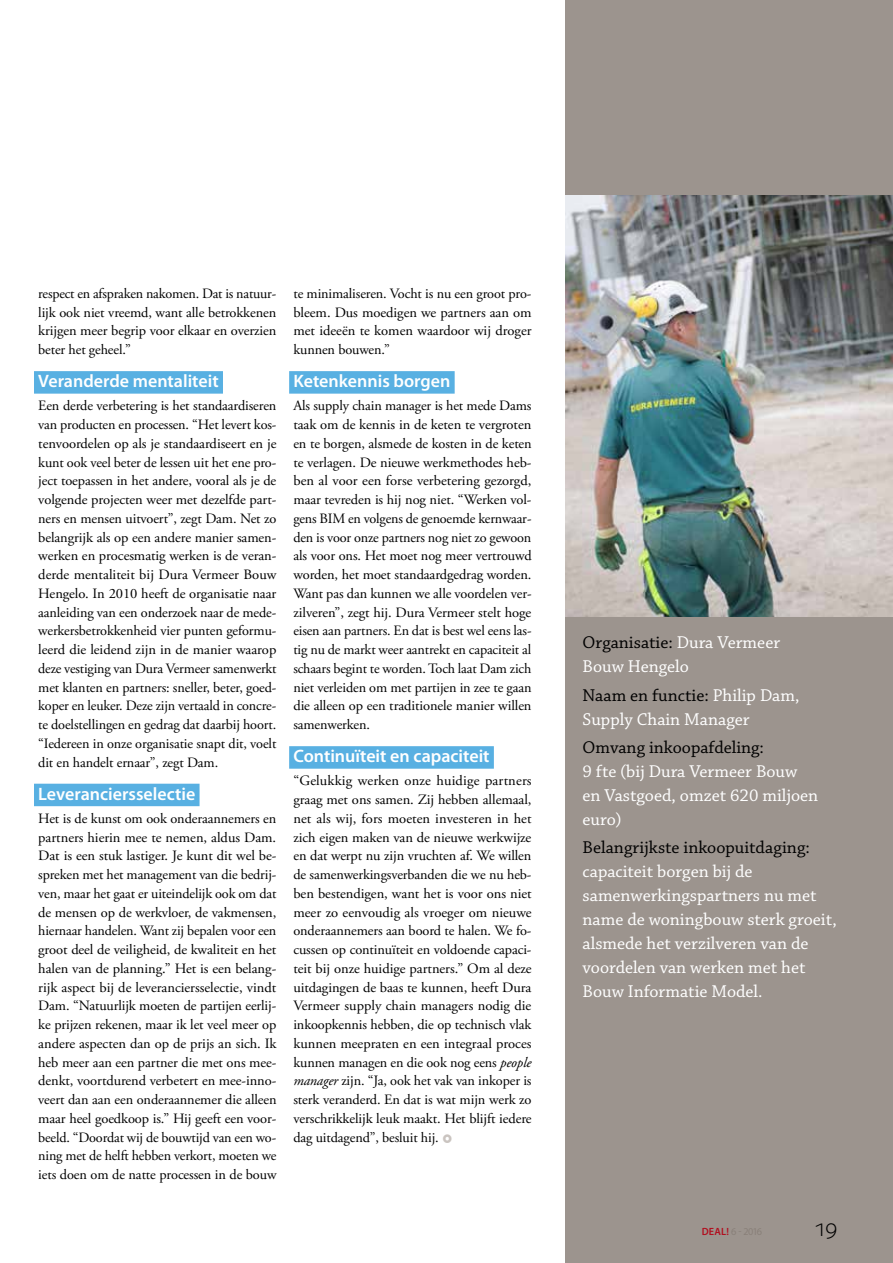
<style>
.page{position:relative;width:893px;height:1263px;background:#fff}
.page>*{position:absolute;margin:0;border:0;box-sizing:border-box;transform-origin:0 0}
.t1{font:300 25.95px "Myriad Pro";color:#000}
.t2{font:18px/24px "Chaparral Pro";color:#fff}
.t3{font:600 18px "Myriad Pro";color:#fff}
.t4{font:18px "Chaparral Pro";color:#000}
.t5{font:14.25px/18.8px "Adobe Garamond Pro";letter-spacing:-.005em;color:#000;text-align:justify}
.s1{font-style:italic}
.s2{color:#000}
</style>
<div class="page">
<div style="left:566px;top:0;width:327px;height:1263px;background:#9c948e"></div>
<img style="left:566px;top:196px;width:327px;height:421px">
<div style="left:34px;top:371px;width:189px;height:23px;background:#58b0e2"></div>
<div style="left:34px;top:784px;width:166px;height:22px;background:#58b0e2"></div>
<div style="left:289px;top:371px;width:166px;height:23px;background:#58b0e2"></div>
<div style="left:289px;top:746px;width:205px;height:23px;background:#58b0e2"></div>
<p class="t5" style="left:38px;top:284px;width:240px">respect en afspraken nakomen. Dat is natuur&shy;lijk ook niet vreemd, want alle betrokkenen krijgen meer begrip voor elkaar en overzien beter het geheel.”</p>
<p class="t3" style="left:38px;top:371px;width:182px">Veranderde mentaliteit</p>
<p class="t5" style="left:38px;top:397px;width:240px">Een derde verbetering is het standaardiseren van producten en processen. “Het levert kos&shy;tenvoordelen op als je standaardiseert en je kunt ook veel beter de lessen uit het ene pro&shy;ject toepassen in het andere, vooral als je de volgende projecten weer met dezelfde part&shy;ners en mensen uitvoert”, zegt Dam. Net zo belangrijk als op een andere manier samen&shy;werken en procesmatig werken is de veran&shy;derde mentaliteit bij Dura Vermeer Bouw Hengelo. In 2010 heeft de organisatie naar aanleiding van een onderzoek naar de mede&shy;werkersbetrokkenheid vier punten geformu&shy;leerd die leidend zijn in de manier waarop deze vestiging van Dura Vermeer samenwerkt met klanten en partners: sneller, beter, goed&shy;koper en leuker. Deze zijn vertaald in concre&shy;te doelstellingen en gedrag dat daarbij hoort. “Iedereen in onze organisatie snapt dit, voelt dit en handelt ernaar”, zegt Dam.</p>
<p class="t3" style="left:38px;top:783px;width:159px">Leveranciersselectie</p>
<p class="t5" style="left:38px;top:809px;width:240px">Het is de kunst om ook onderaannemers en partners hierin mee te nemen, aldus Dam.<br>Dat is een stuk lastiger. Je kunt dit wel be&shy;spreken met het management van die bedrij&shy;ven, maar het gaat er uiteindelijk ook om dat de mensen op de werkvloer, de vakmensen, hiernaar handelen. Want zij bepalen voor een groot deel de veiligheid, de kwaliteit en het halen van de planning.” Het is een belang&shy;rijk aspect bij de leveranciersselectie, vindt Dam. “Natuurlijk moeten de partijen eerlij&shy;ke prijzen rekenen, maar ik let veel meer op andere aspecten dan op de prijs an sich. Ik heb meer aan een partner die met ons mee&shy;denkt, voortdurend verbetert en mee-inno&shy;veert dan aan een onderaannemer die alleen maar heel goedkoop is.” Hij geeft een voor&shy;beeld. “Doordat wij de bouwtijd van een wo&shy;ning met de helft hebben verkort, moeten we iets doen om de natte processen in de bouw</p>
<p class="t5" style="left:293px;top:284px;width:240px">te minimaliseren. Vocht is nu een groot pro&shy;bleem. Dus moedigen we partners aan om met ideeën te komen waardoor wij droger kunnen bouwen.”</p>
<p class="t3" style="left:293px;top:371px;width:158px">Ketenkennis borgen</p>
<p class="t5" style="left:293px;top:397px;width:240px">Als supply chain manager is het mede Dams taak om de kennis in de keten te vergroten en te borgen, alsmede de kosten in de keten te verlagen. De nieuwe werkmethodes heb&shy;ben al voor een forse verbetering gezorgd, maar tevreden is hij nog niet. “Werken vol&shy;gens BIM en volgens de genoemde kernwaar&shy;den is voor onze partners nog niet zo gewoon als voor ons. Het moet nog meer vertrouwd worden, het moet standaardgedrag worden.<br>Want pas dan kunnen we alle voordelen ver&shy;zilveren”, zegt hij. Dura Vermeer stelt hoge eisen aan partners. En dat is best wel eens las&shy;tig nu de markt weer aantrekt en capaciteit al schaars begint te worden. Toch laat Dam zich niet verleiden om met partijen in zee te gaan die alleen op een traditionele manier willen samenwerken.</p>
<p class="t3" style="left:293px;top:746px;width:198px">Continuïteit en capaciteit</p>
<p class="t5" style="left:293px;top:772px;width:240px">“Gelukkig werken onze huidige partners graag met ons samen. Zij hebben allemaal, net als wij, fors moeten investeren in het zich eigen maken van de nieuwe werkwijze en dat werpt nu zijn vruchten af. We willen de samenwerkingsverbanden die we nu heb&shy;ben bestendigen, want het is voor ons niet meer zo eenvoudig als vroeger om nieuwe onderaannemers aan boord te halen. We fo&shy;cussen op continuïteit en voldoende capaci&shy;teit bij onze huidige partners.” Om al deze uitdagingen de baas te kunnen, heeft Dura Vermeer supply chain managers nodig die inkoopkennis hebben, die op technisch vlak kunnen meepraten en een integraal proces kunnen managen en die ook nog eens <span class="s1">people manager</span> zijn. “Ja, ook het vak van inkoper is sterk veranderd. En dat is wat mijn werk zo verschrikkelijk leuk maakt. Het blijft iedere dag uitdagend”, besluit hij.</p>
<p class="t2" style="left:583px;top:631px;width:199px"><span class="s2">Organisatie:</span> Dura Vermeer<br>Bouw Hengelo</p>
<p class="t2" style="left:583px;top:684px;width:218px"><span class="s2">Naam en functie:</span> Philip Dam,<br>Supply Chain Manager</p>
<p class="t4" style="left:583px;top:737px;width:183px">Omvang inkoopafdeling:</p>
<p class="t2" style="left:583px;top:760px;width:237px">9 fte (bij Dura Vermeer Bouw en Vastgoed, omzet 620 miljoen euro)</p>
<p class="t4" style="left:583px;top:837px;width:229px">Belangrijkste inkoopuitdaging:</p>
<p class="t2" style="left:583px;top:860px;width:256px">capaciteit borgen bij de samenwerkingspartners nu met name de woningbouw sterk groeit, alsmede het verzilveren van de voordelen van werken met het<br>Bouw Informatie Model.</p>
<h1 class="t1" style="left:814px;top:1213px;width:25px">19</h1>
</div>
